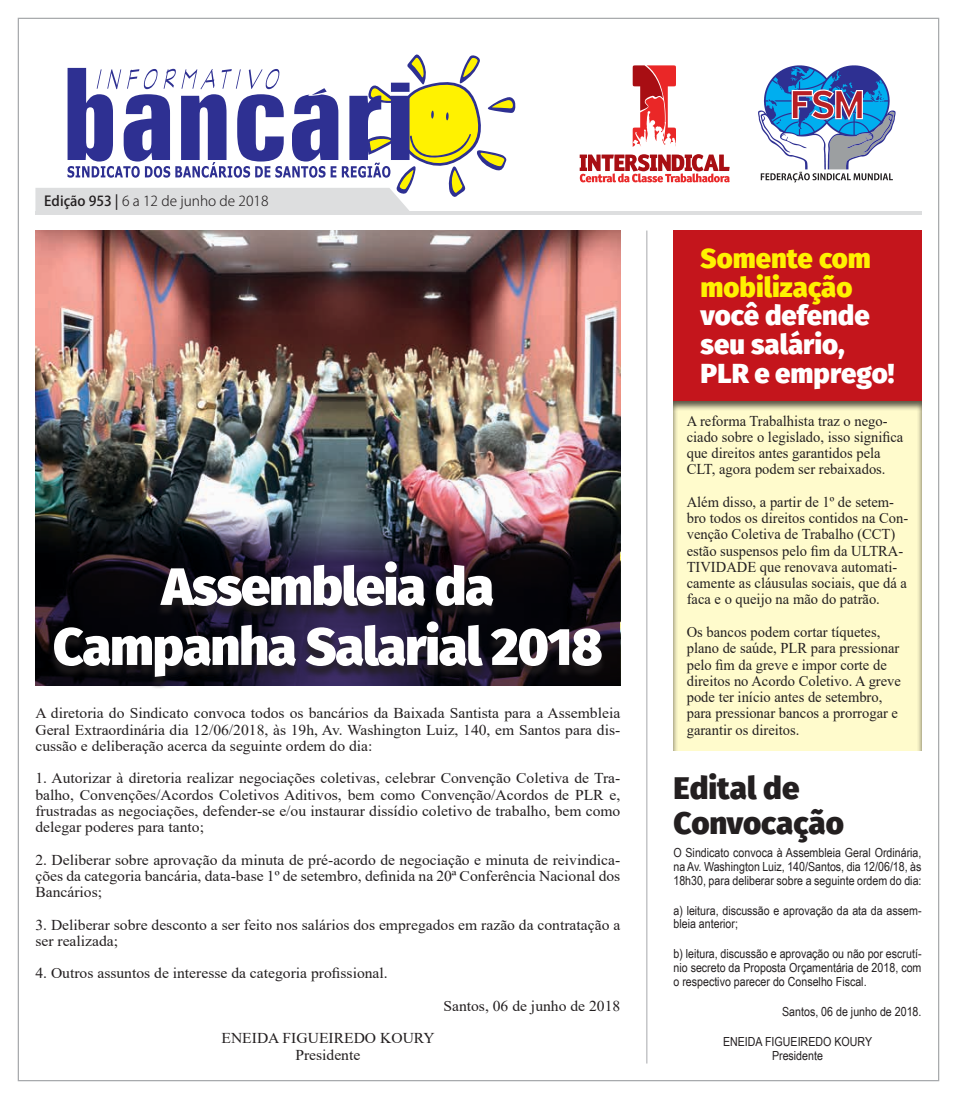
<style>
.page{position:relative;width:957px;height:1099px;background:#fff}
.page>*{position:absolute;margin:0;border:0;box-sizing:border-box;transform-origin:0 0}
.t1{font:800 52.5px/60px "Fira Sans";letter-spacing:-.025em;color:#fff;text-align:center}
.t2{font:800 31.25px/35px "Fira Sans";color:#231f20}
.t3{font:800 27.5px/28.8px "Fira Sans";color:#fff}
.t4{font:800 27.5px/28.8px "Fira Sans";color:#fff200}
.t5{font:15px/16.2px "Times New Roman";color:#231f20;text-align:justify;scale:1.04 1}
.t6{font:15px/16.2px "Times New Roman";color:#231f20}
.t7{font:300 13.75px "Koz Go Pro";color:#231f20}
.t8{font:12.5px/13.8px "Arial Narrow";color:#231f20;text-align:justify;scale:1.04 1}
.s1{font-weight:500}
</style>
<div class="page">
<div style="left:673px;top:230px;width:248px;height:171px;background:#c4151c"></div>
<div style="left:673px;top:399px;width:250px;height:352px;background:#fffbcc"></div>
<img style="left:35px;top:230px;width:585px;height:285px">
<svg style="left:35px;top:54px;width:480px;height:157px"></svg>
<hr style="left:35px;top:211px;width:886px;height:3px;background:#dddedf">
<svg style="left:579px;top:154px;width:151px;height:28px"></svg>
<svg style="left:632px;top:65px;width:44px;height:82px"></svg>
<svg style="left:758px;top:65px;width:137px;height:117px"></svg>
<img style="left:35px;top:515px;width:585px;height:170px">
<div style="left:49px;top:564px;width:558px;height:125px;background:#231f20;opacity:.75"></div>
<hr style="left:646px;top:230px;width:1px;height:833px;background:#a7a9ac">
<p class="t7" style="left:44px;top:192px;width:226px"><span class="s1">Edição 953 |</span> 6 a 12 de junho de 2018</p>
<h1 class="t1" style="left:53px;top:551px;width:551px">Assembleia da<br>Campanha Salarial 2018</h1>
<p class="t5" style="left:35px;top:704px;width:564px">A diretoria do Sindicato convoca todos os bancários da Baixada Santista para a Assembleia Geral Extraordinária dia 12/06/2018, às 19h, Av. Washington Luiz, 140, em Santos para dis&shy;cussão e deliberação acerca da seguinte ordem do dia:</p>
<p class="t5" style="left:35px;top:769px;width:564px">1. Autorizar à diretoria realizar negociações coletivas, celebrar Convenção Coletiva de Tra&shy;balho, Convenções/Acordos Coletivos Aditivos, bem como Convenção/Acordos de PLR e, frustradas as negociações, defender-se e/ou instaurar dissídio coletivo de trabalho, bem como delegar poderes para tanto;</p>
<p class="t5" style="left:35px;top:851px;width:564px">2. Deliberar sobre aprovação da minuta de pré-acordo de negociação e minuta de reivindica&shy;ções da categoria bancária, data-base 1º de setembro, definida na 20ª Conferência Nacional dos Bancários;</p>
<p class="t5" style="left:35px;top:916px;width:564px">3. Deliberar sobre desconto a ser feito nos salários dos empregados em razão da contratação a ser realizada;</p>
<p class="t5" style="left:35px;top:964px;width:340px">4. Outros assuntos de interesse da categoria profissional.</p>
<p class="t5" style="left:443px;top:997px;width:171px">Santos, 06 de junho de 2018</p>
<p class="t5" style="left:221px;top:1029px;width:206px;text-align:center">ENEIDA FIGUEIREDO KOURY<br>Presidente</p>
<h3 class="t4" style="left:700px;top:241px;width:172px">Somente com mobilização</h3>
<h3 class="t3" style="left:700px;top:299px;width:195px">você defende seu salário,<br>PLR e emprego!</h3>
<p class="t6" style="left:687px;top:412px;width:218px">A reforma Trabalhista traz o nego&shy;ciado sobre o legislado, isso significa que direitos antes garantidos pela CLT, agora podem ser rebaixados.</p>
<p class="t6" style="left:687px;top:493px;width:223px">Além disso, a partir de 1º de setem&shy;bro todos os direitos contidos na Con&shy;venção Coletiva de Trabalho (CCT) estão suspensos pelo fim da ULTRA-TIVIDADE que renovava automati&shy;camente as cláusulas sociais, que dá a faca e o queijo na mão do patrão.</p>
<p class="t6" style="left:687px;top:623px;width:216px">Os bancos podem cortar tíquetes, plano de saúde, PLR para pressionar pelo fim da greve e impor corte de direitos no Acordo Coletivo. A greve pode ter início antes de setembro, para pressionar bancos a prorrogar e garantir os direitos.</p>
<h2 class="t2" style="left:673px;top:767px;width:172px">Edital de<br>Convocação</h2>
<p class="t8" style="left:673px;top:845px;width:240px">O Sindicato convoca à Assembleia Geral Ordinária, na Av. Washington Luiz, 140/Santos, dia 12/06/18, às 18h30, para deliberar sobre a seguinte ordem do dia:</p>
<p class="t8" style="left:673px;top:902px;width:240px">a) leitura, discussão e aprovação da ata da assem&shy;bleia anterior;</p>
<p class="t8" style="left:673px;top:946px;width:240px">b) leitura, discussão e aprovação ou não por escrutí&shy;nio secreto da Proposta Orçamentária de 2018, com o respectivo parecer do Conselho Fiscal.</p>
<p class="t8" style="left:782px;top:1004px;width:135px">Santos, 06 de junho de 2018.</p>
<p class="t8" style="left:723px;top:1034px;width:145px;text-align:center">ENEIDA FIGUEIREDO KOURY<br>Presidente</p>
</div>
